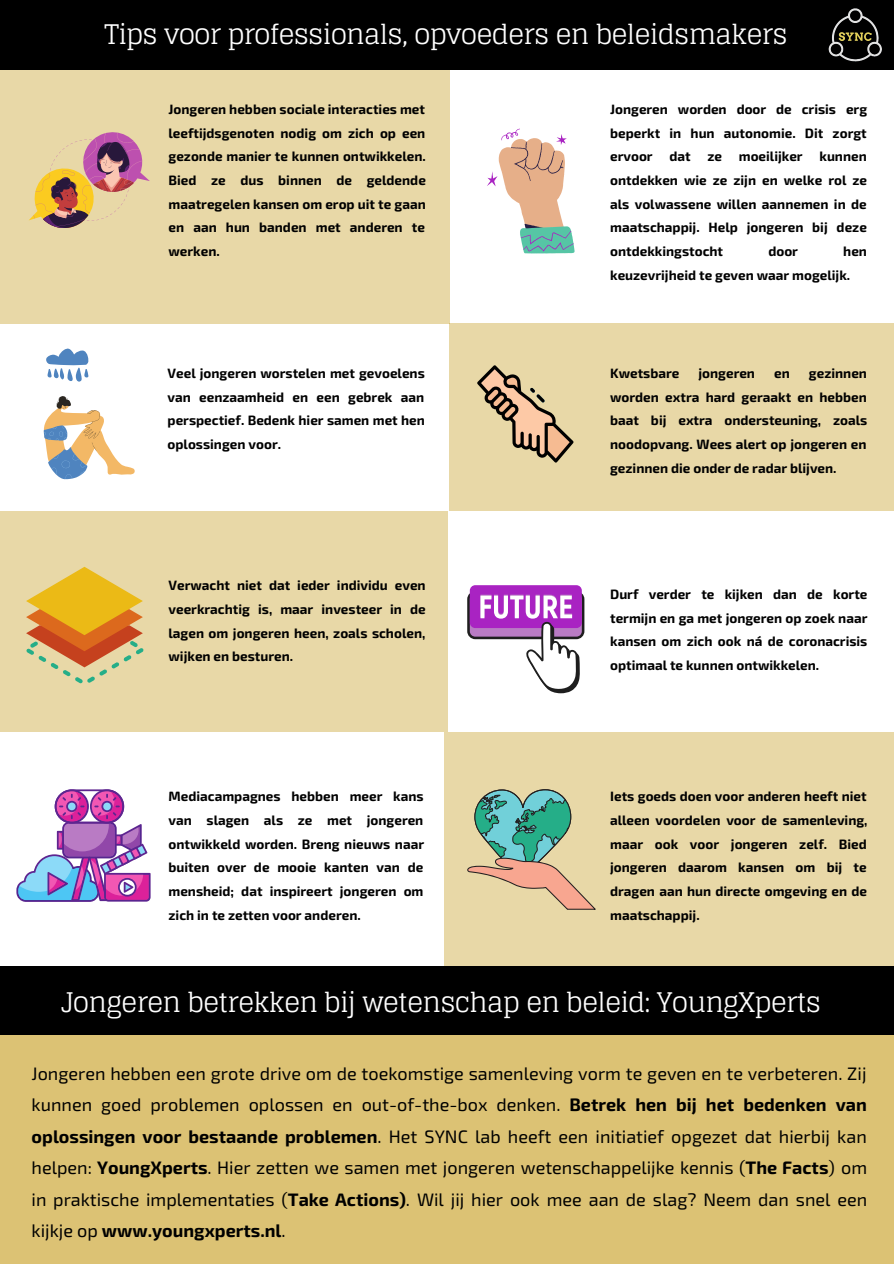
<style>
.page{position:relative;width:894px;height:1264px;background:#fff}
.page>*{position:absolute;margin:0;border:0;box-sizing:border-box;transform-origin:0 0}
.t1{font:27px "Glegoo";letter-spacing:-.03em;color:#fff}
.t2{font:18px/31.5px "Exo 2";color:#000;text-align:justify}
.t3{font:700 13.5px/23.7px "Exo 2";color:#000;text-align:justify}
.s1{font-weight:700}
</style>
<div class="page">
<div style="left:0;top:0;width:893px;height:70px;background:#000"></div>
<div style="left:0;top:70px;width:449px;height:253px;background:#e8d8a7"></div>
<div style="left:449px;top:323px;width:444px;height:188px;background:#e8d8a7"></div>
<div style="left:0;top:511px;width:447px;height:221px;background:#e8d8a7"></div>
<div style="left:444px;top:732px;width:449px;height:256px;background:#e8d8a7"></div>
<svg style="left:29px;top:132px;width:121px;height:96px"></svg>
<svg style="left:46px;top:348px;width:43px;height:33px"></svg>
<svg style="left:44px;top:396px;width:91px;height:83px"></svg>
<svg style="left:26px;top:566px;width:117px;height:117px"></svg>
<svg style="left:477px;top:365px;width:96px;height:97px"></svg>
<svg style="left:467px;top:591px;width:117px;height:48px"></svg>
<div style="left:469px;top:585px;width:112px;height:43px;background:#a923c2;border-radius:5px"></div>
<svg style="left:480px;top:594px;width:100px;height:99px"></svg>
<svg style="left:16px;top:789px;width:134px;height:112px"></svg>
<svg style="left:467px;top:789px;width:128px;height:120px"></svg>
<svg style="left:487px;top:129px;width:87px;height:124px"></svg>
<div style="left:0;top:966px;width:893px;height:69px;background:#000"></div>
<div style="left:0;top:1035px;width:893px;height:228px;background:#dcc274"></div>
<img style="left:828px;top:8px;width:54px;height:54px">
<p class="t1" style="left:105px;top:18px;width:684px">Tips voor professionals, opvoeders en beleidsmakers</p>
<p class="t3" style="left:168px;top:97px;width:259px">Jongeren hebben sociale interacties met leeftijdsgenoten nodig om zich op een gezonde manier te kunnen ontwikkelen.<br>Bied ze dus binnen de geldende maatregelen kansen om erop uit te gaan en aan hun banden met anderen te werken.</p>
<p class="t3" style="left:167px;top:360px;width:259px">Veel jongeren worstelen met gevoelens van eenzaamheid en een gebrek aan perspectief. Bedenk hier samen met hen oplossingen voor.</p>
<p class="t3" style="left:610px;top:97px;width:258px">Jongeren worden door de crisis erg beperkt in hun autonomie. Dit zorgt ervoor dat ze moeilijker kunnen ontdekken wie ze zijn en welke rol ze als volwassene willen aannemen in de maatschappij. Help jongeren bij deze ontdekkingstocht</p>
<p class="t3" style="left:610px;top:239px;width:258px;text-indent:233px">hen keuzevrijheid te geven waar mogelijk.</p>
<p class="t3" style="left:768px;top:239px;width:31px">door</p>
<p class="t3" style="left:610px;top:360px;width:71px">Kwetsbare</p>
<p class="t3" style="left:698px;top:360px;width:58px">jongeren</p>
<p class="t3" style="left:774px;top:360px;width:17px">en</p>
<p class="t3" style="left:610px;top:360px;width:259px;text-indent:199px">gezinnen worden extra hard geraakt en hebben baat bij extra ondersteuning, zoals noodopvang. Wees alert op jongeren en gezinnen die onder de radar blijven.</p>
<p class="t3" style="left:168px;top:573px;width:259px">Verwacht niet dat ieder individu even veerkrachtig is, maar investeer in de lagen om jongeren heen, zoals scholen, wijken en besturen.</p>
<p class="t3" style="left:610px;top:581px;width:259px">Durf verder te kijken dan de korte termijn en ga met jongeren op zoek naar kansen om zich ook ná de coronacrisis optimaal te kunnen ontwikkelen.</p>
<p class="t3" style="left:168px;top:783px;width:257px">Mediacampagnes hebben meer kans van slagen als ze met jongeren ontwikkeld worden. Breng nieuws naar buiten over de mooie kanten van de mensheid; dat inspireert jongeren om zich in te zetten voor anderen.</p>
<p class="t3" style="left:610px;top:783px;width:259px">Iets goeds doen voor anderen heeft niet alleen voordelen voor de samenleving, maar ook voor jongeren zelf. Bied jongeren daarom kansen om bij te dragen aan hun directe omgeving en de maatschappij.</p>
<p class="t1" style="left:61px;top:986px;width:761px">Jongeren betrekken bij wetenschap en beleid: YoungXperts</p>
<p class="t2" style="left:32px;top:1056px;width:837px">Jongeren hebben een grote drive om de toekomstige samenleving vorm te geven en te verbeteren. Zij kunnen goed problemen oplossen en out-of-the-box denken. <span class="s1">Betrek hen bij het bedenken van oplossingen voor bestaande problemen</span>. Het SYNC lab heeft een initiatief opgezet dat hierbij kan helpen: <span class="s1">YoungXperts</span>. Hier zetten we samen met jongeren wetenschappelijke kennis (<span class="s1">The Facts</span>) om in praktische implementaties (<span class="s1">Take Actions)</span>. Wil jij hier ook mee aan de slag? Neem dan snel een kijkje op <span class="s1">www.youngxperts.nl</span>.</p>
</div>
